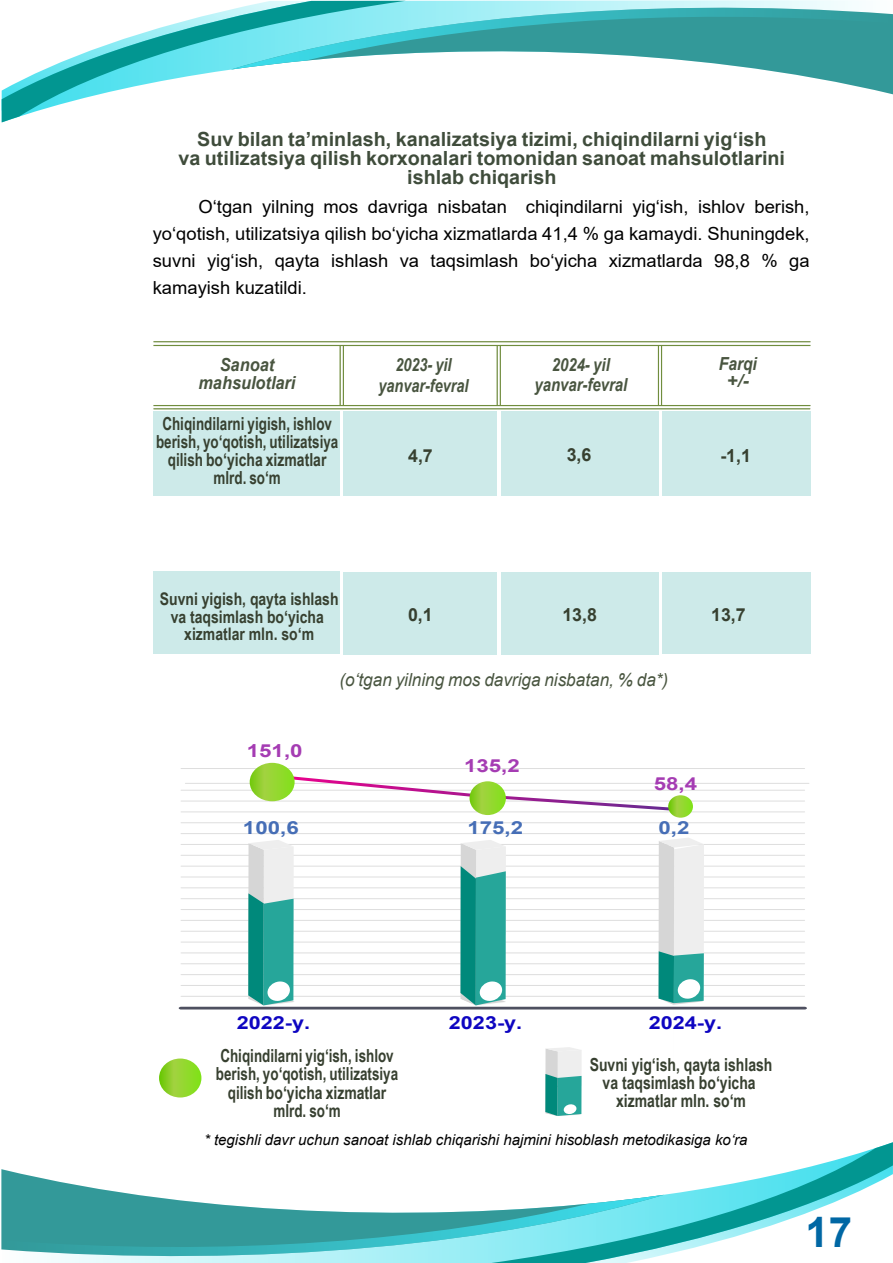
<style>
.page{position:relative;width:893px;height:1263px;background:#fff}
.page>*{position:absolute;margin:0;border:0;box-sizing:border-box;transform-origin:0 0}
.t1{font:700 42px "Arial";color:#0067a4}
.t2{font:700 19.5px/19px "Arial";color:#3f4c3b;text-align:center}
.t3{font:18px/27px "Arial";color:#000;text-align:justify}
.t4{font:700 18px/18.1px "Arial Narrow";color:#374030;text-align:center;scale:.91 1}
.t5{font:700 18px/18px "Arial Narrow";color:#374030;text-align:center;scale:.95 1}
.t6{font:italic 18px "Arial";color:#495540;scale:.95 1}
.t7{font:700 18px "Arial";color:#374030}
.t8{font:italic 700 18px/20.5px "Arial";color:#495540;text-align:center;scale:.8 1}
.t9{font:italic 700 18px/20px "Arial";color:#495540;text-align:center;scale:.83 1}
.t10{font:700 18px "Arial";color:#0e05c1;scale:1.2 1}
.t11{font:italic 700 18px/18.1px "Arial";color:#495540;text-align:center;scale:.91 1}
.t12{font:700 18px "Arial";color:#a53cb3;scale:1.24 1}
.t13{font:700 18px "Arial";color:#466eb6;scale:1.24 1}
.t14{font:italic 700 18px/17.1px "Arial";color:#495540;text-align:center;scale:.86 1}
.t15{font:700 17.4px/17.4px "Arial Narrow";color:#374030;text-align:center}
.t16{font:italic 15px "Arial";color:#000}
</style>
<div class="page">
<div style="left:153px;top:411px;width:187px;height:85px;background:#cdeae9"></div>
<div style="left:153px;top:571px;width:187px;height:83px;background:#cdeae9"></div>
<div style="left:344px;top:411px;width:153px;height:85px;background:#cdeae9"></div>
<div style="left:344px;top:572px;width:153px;height:82px;background:#cdeae9"></div>
<div style="left:501px;top:411px;width:157px;height:85px;background:#cdeae9"></div>
<div style="left:501px;top:572px;width:157px;height:82px;background:#cdeae9"></div>
<div style="left:662px;top:411px;width:148px;height:85px;background:#cdeae9"></div>
<div style="left:662px;top:572px;width:148px;height:81px;background:#cdeae9"></div>
<hr style="left:340px;top:345px;width:1px;height:61px;background:#708d3d">
<hr style="left:497px;top:345px;width:1px;height:61px;background:#708d3d">
<hr style="left:661px;top:345px;width:1px;height:61px;background:#708d3d">
<hr style="left:153px;top:341px;width:657px;height:1px;background:#708d3d">
<hr style="left:153px;top:408px;width:657px;height:1px;background:#708d3d">
<hr style="left:343px;top:345px;width:1px;height:61px;background:#708d3d">
<hr style="left:500px;top:345px;width:1px;height:61px;background:#708d3d">
<hr style="left:658px;top:345px;width:1px;height:61px;background:#708d3d">
<hr style="left:153px;top:405px;width:657px;height:1px;background:#708d3d">
<hr style="left:153px;top:345px;width:657px;height:1px;background:#708d3d">
<svg style="left:1px;top:1146px;width:892px;height:117px"></svg>
<svg style="left:2px;top:111px;width:35px;height:11px"></svg>
<svg style="left:2px;top:1px;width:891px;height:110px"></svg>
<hr style="left:181px;top:833px;width:624px;height:1px;background:#dedede">
<hr style="left:181px;top:822px;width:624px;height:1px;background:#dedede">
<hr style="left:181px;top:811px;width:624px;height:1px;background:#dedede">
<hr style="left:181px;top:801px;width:624px;height:1px;background:#dedede">
<hr style="left:181px;top:790px;width:624px;height:1px;background:#dedede">
<hr style="left:185px;top:783px;width:624px;height:1px;background:#dedede">
<hr style="left:181px;top:768px;width:624px;height:1px;background:#dedede">
<svg style="left:250px;top:763px;width:443px;height:55px"></svg>
<svg style="left:159px;top:838px;width:648px;height:278px"></svg>
<p class="t2" style="left:179px;top:129px;width:608px">Suv bilan ta’minlash, kanalizatsiya tizimi, chiqindilarni yig‘ish<br>va utilizatsiya qilish korxonalari tomonidan sanoat mahsulotlarini ishlab chiqarish</p>
<p class="t3" style="left:153px;top:193px;width:658px;text-indent:46px">O‘tgan yilning mos davriga nisbatan chiqindilarni yig‘ish, ishlov berish, yo‘qotish, utilizatsiya qilish bo‘yicha xizmatlarda 41,4 % ga kamaydi. Shuningdek, suvni yig‘ish, qayta ishlash va taqsimlash bo‘yicha xizmatlarda 98,8 % ga kamayish kuzatildi.</p>
<p class="t11" style="left:198px;top:356px;width:108px">Sanoat mahsulotlari</p>
<p class="t8" style="left:378px;top:355px;width:114px">2023- yil yanvar-fevral</p>
<p class="t9" style="left:534px;top:355px;width:113px">2024- yil yanvar-fevral</p>
<p class="t14" style="left:719px;top:355px;width:46px">Farqi +/-</p>
<p class="t4" style="left:156px;top:413px;width:202px">Chiqindilarni yigish, ishlov berish, yo‘qotish, utilizatsiya qilish bo‘yicha xizmatlar mlrd. so‘m</p>
<p class="t7" style="left:408px;top:443px;width:26px">4,7</p>
<p class="t7" style="left:567px;top:442px;width:26px">3,6</p>
<p class="t7" style="left:720px;top:443px;width:32px">-1,1</p>
<p class="t15" style="left:160px;top:590px;width:180px">Suvni yigish, qayta ishlash va taqsimlash bo‘yicha xizmatlar mln. so‘m</p>
<p class="t7" style="left:408px;top:602px;width:26px">0,1</p>
<p class="t7" style="left:562px;top:602px;width:36px">13,8</p>
<p class="t7" style="left:711px;top:602px;width:36px">13,7</p>
<p class="t12" style="left:247px;top:737px;width:47px">151,0</p>
<p class="t6" style="left:339px;top:668px;width:348px">(o‘tgan yilning mos davriga nisbatan, % da*)</p>
<p class="t12" style="left:464px;top:753px;width:47px">135,2</p>
<p class="t12" style="left:654px;top:771px;width:37px">58,4</p>
<p class="t13" style="left:243px;top:814px;width:47px">100,6</p>
<p class="t13" style="left:467px;top:814px;width:47px">175,2</p>
<p class="t13" style="left:658px;top:814px;width:27px">0,2</p>
<p class="t10" style="left:237px;top:1009px;width:63px">2022-y.</p>
<p class="t10" style="left:449px;top:1009px;width:63px">2023-y.</p>
<p class="t10" style="left:649px;top:1009px;width:63px">2024-y.</p>
<p class="t4" style="left:216px;top:1046px;width:202px">Chiqindilarni yig‘ish, ishlov berish, yo‘qotish, utilizatsiya qilish bo‘yicha xizmatlar mlrd. so‘m</p>
<p class="t5" style="left:590px;top:1055px;width:194px">Suvni yig‘ish, qayta ishlash va taqsimlash bo‘yicha xizmatlar mln. so‘m</p>
<p class="t16" style="left:204px;top:1130px;width:545px">* tegishli davr uchun sanoat ishlab chiqarishi hajmini hisoblash metodikasiga ko‘ra</p>
<h1 class="t1" style="left:805px;top:1202px;width:48px">17</h1>
</div>
